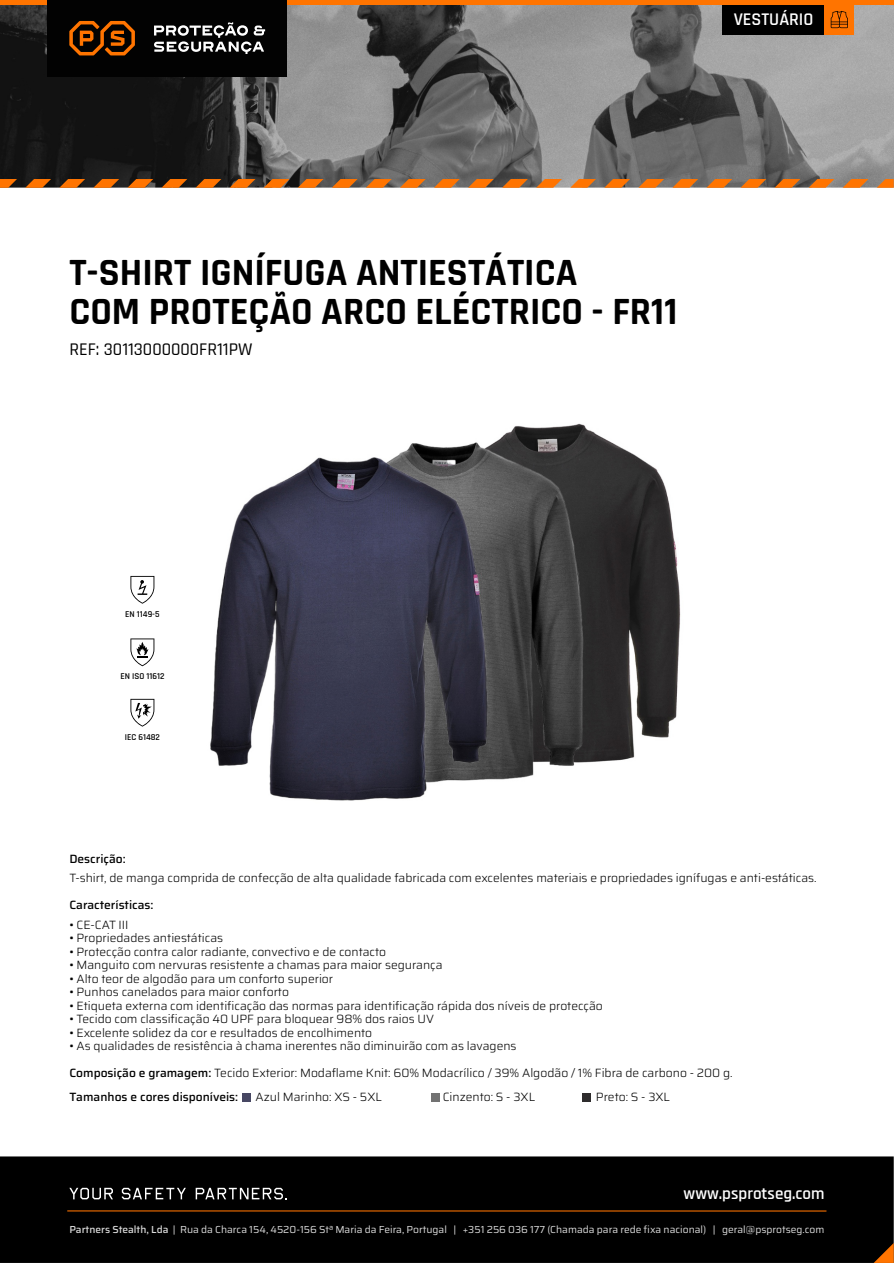
<style>
.page{position:relative;width:894px;height:1263px;background:#fff}
.page>*{position:absolute;margin:0;border:0;box-sizing:border-box;transform-origin:0 0}
.t1{font:700 39px/39px "Rajdhani";color:#000}
.t2{font:500 18px "Rajdhani";color:#000}
.t3{font:600 18px "Rajdhani";color:#fff}
.t4{font:600 16.95px "Rajdhani";color:#fff}
.t5{font:300 12px/24px "Saira";color:#000}
.t6{font:500 12px "Saira";color:#000}
.t7{font:10.2px "Saira";color:#dadada}
.t8{font:600 9px "Rajdhani";color:#000}
.s1{font-weight:500}
</style>
<div class="page">
<img style="left:210px;top:423px;width:471px;height:378px">
<img style="left:0;top:5px;width:893px;height:183px">
<div style="left:0;top:1156px;width:893px;height:107px;background:#000"></div>
<svg style="left:69px;top:1188px;width:44px;height:11px"></svg>
<svg style="left:122px;top:1188px;width:64px;height:11px"></svg>
<svg style="left:195px;top:1188px;width:92px;height:11px"></svg>
<hr style="left:67px;top:1210px;width:759px;height:1px;background:#ff7400">
<div style="left:0;top:0;width:893px;height:5px;background:#ff7400"></div>
<div style="left:47px;top:0;width:240px;height:76px;background:#020202"></div>
<svg style="left:154px;top:22px;width:111px;height:32px"></svg>
<svg style="left:69px;top:21px;width:66px;height:34px"></svg>
<div style="left:721px;top:5px;width:103px;height:29px;background:#000"></div>
<div style="left:824px;top:5px;width:29px;height:29px;background:#ff7400"></div>
<svg style="left:830px;top:11px;width:17px;height:17px"></svg>
<svg style="left:873px;top:1243px;width:20px;height:20px"></svg>
<svg style="left:0;top:179px;width:17px;height:9px"></svg>
<svg style="left:263px;top:179px;width:26px;height:9px"></svg>
<svg style="left:536px;top:179px;width:25px;height:9px"></svg>
<svg style="left:740px;top:179px;width:26px;height:9px"></svg>
<svg style="left:127px;top:179px;width:26px;height:9px"></svg>
<svg style="left:400px;top:179px;width:25px;height:9px"></svg>
<svg style="left:672px;top:179px;width:26px;height:9px"></svg>
<svg style="left:876px;top:179px;width:17px;height:9px"></svg>
<svg style="left:59px;top:179px;width:26px;height:9px"></svg>
<svg style="left:331px;top:179px;width:26px;height:9px"></svg>
<svg style="left:604px;top:179px;width:25px;height:9px"></svg>
<svg style="left:808px;top:179px;width:26px;height:9px"></svg>
<svg style="left:195px;top:179px;width:26px;height:9px"></svg>
<svg style="left:468px;top:179px;width:25px;height:9px"></svg>
<svg style="left:25px;top:179px;width:26px;height:9px"></svg>
<svg style="left:297px;top:179px;width:26px;height:9px"></svg>
<svg style="left:570px;top:179px;width:25px;height:9px"></svg>
<svg style="left:774px;top:179px;width:26px;height:9px"></svg>
<svg style="left:161px;top:179px;width:26px;height:9px"></svg>
<svg style="left:434px;top:179px;width:25px;height:9px"></svg>
<svg style="left:706px;top:179px;width:26px;height:9px"></svg>
<svg style="left:93px;top:179px;width:26px;height:9px"></svg>
<svg style="left:366px;top:179px;width:25px;height:9px"></svg>
<svg style="left:638px;top:179px;width:26px;height:9px"></svg>
<svg style="left:842px;top:179px;width:26px;height:9px"></svg>
<svg style="left:229px;top:179px;width:26px;height:9px"></svg>
<svg style="left:502px;top:179px;width:25px;height:9px"></svg>
<svg style="left:130px;top:576px;width:24px;height:28px"></svg>
<div style="left:243px;top:1093px;width:8px;height:8px;background:#474763"></div>
<div style="left:431px;top:1093px;width:8px;height:8px;background:#727272"></div>
<div style="left:582px;top:1093px;width:8px;height:8px;background:#2e2c2d"></div>
<svg style="left:130px;top:638px;width:24px;height:28px"></svg>
<svg style="left:130px;top:699px;width:24px;height:28px"></svg>
<h2 class="t3" style="left:733px;top:8px;width:81px">VESTUÁRIO</h2>
<h1 class="t1" style="left:69px;top:254px;width:609px">T-SHIRT IGNÍFUGA ANTIESTÁTICA<br>COM PROTEÇÃO ARCO ELÉCTRICO - FR11</h1>
<h2 class="t2" style="left:69px;top:338px;width:185px">REF: 30113000000FR11PW</h2>
<p class="t8" style="left:125px;top:608px;width:36px">EN 1149-5</p>
<p class="t8" style="left:120px;top:671px;width:45px">EN ISO 11612</p>
<p class="t8" style="left:125px;top:731px;width:37px">IEC 61482</p>
<p class="t6" style="left:69px;top:849px;width:58px">Descrição:</p>
<p class="t5" style="left:69px;top:866px;width:748px">T-shirt, de manga comprida de confecção de alta qualidade fabricada com excelentes materiais e propriedades ignífugas e anti-estáticas.</p>
<p class="t6" style="left:69px;top:896px;width:86px">Características:</p>
<p class="t5" style="left:69px;top:913px;width:61px">• CE-CAT III</p>
<p class="t5" style="left:69px;top:926px;width:155px">• Propriedades antiestáticas</p>
<p class="t5" style="left:69px;top:940px;width:318px">• Protecção contra calor radiante, convectivo e de contacto</p>
<p class="t5" style="left:69px;top:953px;width:374px">• Manguito com nervuras resistente a chamas para maior segurança</p>
<p class="t5" style="left:69px;top:967px;width:265px">• Alto teor de algodão para um conforto superior</p>
<p class="t5" style="left:69px;top:980px;width:221px">• Punhos canelados para maior conforto</p>
<p class="t5" style="left:69px;top:994px;width:535px">• Etiqueta externa com identificação das normas para identificação rápida dos níveis de protecção</p>
<p class="t5" style="left:69px;top:1007px;width:366px">• Tecido com classificação 40 UPF para bloquear 98% dos raios UV</p>
<p class="t5" style="left:69px;top:1021px;width:304px">• Excelente solidez da cor e resultados de encolhimento</p>
<p class="t5" style="left:69px;top:1034px;width:448px">• As qualidades de resistência à chama inerentes não diminuirão com as lavagens</p>
<p class="t5" style="left:69px;top:1061px;width:664px"><span class="s1">Composição e gramagem:</span> Tecido Exterior: Modaflame Knit: 60% Modacrílico / 39% Algodão / 1% Fibra de carbono - 200 g.<br><span class="s1">Tamanhos e cores disponíveis:</span></p>
<p class="t5" style="left:255px;top:1085px;width:128px">Azul Marinho: XS - 5XL</p>
<p class="t5" style="left:442px;top:1085px;width:94px">Cinzento: S - 3XL</p>
<p class="t5" style="left:595px;top:1085px;width:76px">Preto: S - 3XL</p>
<h3 class="t4" style="left:683px;top:1183px;width:142px">www.psprotseg.com</h3>
<p class="t7" style="left:69px;top:1221px;width:756px"><span class="s1">Partners Stealth, Lda</span> | Rua da Charca 154, 4520-156 Stª Maria da Feira, Portugal | +351 256 036 177 (Chamada para rede fixa nacional) | geral@psprotseg.com</p>
</div>
